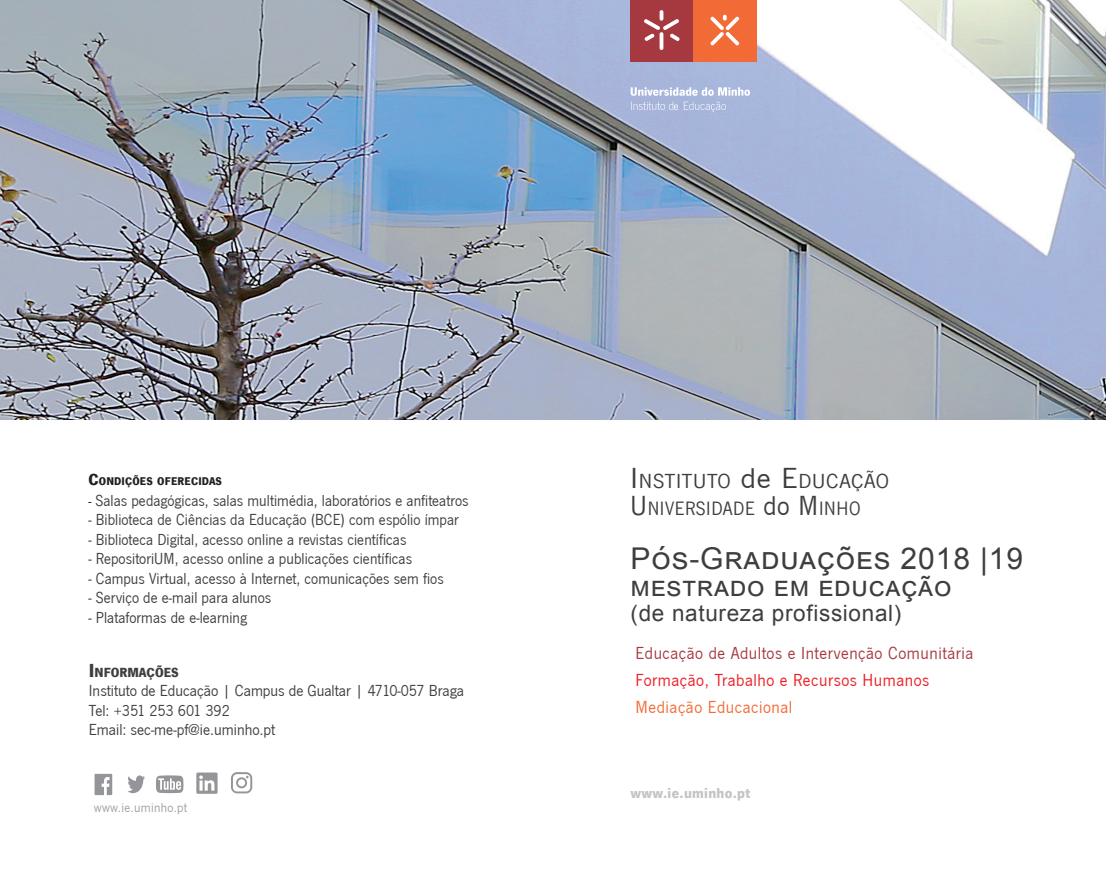
<style>
.page{position:relative;width:1106px;height:893px;background:#fff}
.page>*{position:absolute;margin:0;border:0;box-sizing:border-box;transform-origin:0 0}
.t1{font:30px "Arial";letter-spacing:.03em;color:#3e3e3f}
.t2{font:27px "Arial";letter-spacing:.03em;color:#3e3e3f}
.t3{font:22.5px "Arial";letter-spacing:.03em;color:#3e3e3f}
.t4{font:21px "News Got T";letter-spacing:.03em;color:#3e3e3f;scale:1.1 1}
.t5{font:19.95px "News Got T";letter-spacing:.03em;color:#3e3e3f}
.t6{font:18px "News Got T";letter-spacing:.03em;color:#a63940}
.t7{font:18px "News Got T";letter-spacing:.03em;color:#ee1d23}
.t8{font:18px "News Got T";letter-spacing:.03em;color:#f26b36}
.t9{font:16.5px/19.5px "News Got T";letter-spacing:.005em;color:#3e3e3f}
.t10{font:700 14.85px "News Got T";letter-spacing:.02em;color:#bcbdc0}
.t11{font:700 13.65px "News Got T";color:#3e3e3f}
.t12{font:13.5px "News Got T";letter-spacing:.02em;color:#939598}
.t13{font:700 11.55px "News Got T";letter-spacing:.01em;color:#231f20}
.s1{font-size:16.5px}
.s2{font-size:15px;color:#231f20}
.s3{font-size:19.5px}
.s4{font-size:30px}
.s5{font-size:28.5px}
</style>
<div class="page">
<img style="left:0;top:0;width:1106px;height:420px">
<div style="left:630px;top:0;width:63px;height:62px;background:#a63940"></div>
<div style="left:693px;top:0;width:63px;height:62px;background:#f26b36"></div>
<svg style="left:644px;top:10px;width:36px;height:40px"></svg>
<svg style="left:630px;top:87px;width:120px;height:9px"></svg>
<svg style="left:710px;top:15px;width:30px;height:31px"></svg>
<svg style="left:631px;top:102px;width:95px;height:10px"></svg>
<svg style="left:94px;top:774px;width:18px;height:21px"></svg>
<svg style="left:127px;top:775px;width:18px;height:18px"></svg>
<svg style="left:156px;top:775px;width:27px;height:18px"></svg>
<svg style="left:196px;top:772px;width:22px;height:22px"></svg>
<svg style="left:231px;top:772px;width:21px;height:21px"></svg>
<p class="t13" style="left:88px;top:475px;width:135px"><span class="s1">C</span>ONDIÇÕES OFERECIDAS</p>
<p class="t9" style="left:88px;top:491px;width:381px"><span class="s2">-</span> Salas pedagógicas, salas multimédia, laboratórios e anfiteatros</p>
<p class="t9" style="left:88px;top:510px;width:372px">- Biblioteca de Ciências da Educação (BCE) com espólio ímpar</p>
<p class="t9" style="left:88px;top:530px;width:319px">- Biblioteca Digital, acesso online a revistas científicas</p>
<p class="t9" style="left:88px;top:549px;width:325px">- RepositoriUM, acesso online a publicações científicas</p>
<p class="t9" style="left:88px;top:569px;width:357px">- Campus Virtual, acesso à Internet, comunicações sem fios</p>
<p class="t9" style="left:88px;top:588px;width:184px">- Serviço de e-mail para alunos</p>
<p class="t9" style="left:88px;top:608px;width:160px">- Plataformas de e-learning</p>
<p class="t11" style="left:89px;top:664px;width:91px"><span class="s3">I</span>NFORMAÇÕES</p>
<p class="t9" style="left:89px;top:681px;width:376px">Instituto de Educação | Campus de Gualtar | 4710-057 Braga<br>Tel: +351 253 601 392<br>Email: sec-me-pf@ie.uminho.pt</p>
<p class="t12" style="left:94px;top:800px;width:95px">www.ie.uminho.pt</p>
<p class="t4" style="left:630px;top:469px;width:237px"><span class="s4">I</span>NSTITUTO <span class="s4">de E</span>DUCAÇÃO</p>
<p class="t5" style="left:630px;top:497px;width:231px"><span class="s5">U</span>NIVERSIDADE <span class="s5">do M</span>INHO</p>
<h1 class="t1" style="left:630px;top:538px;width:394px">PÓS-GRADUAÇÕES 2018 |19</h1>
<h2 class="t2" style="left:630px;top:568px;width:322px">MESTRADO EM EDUCAÇÃO</h2>
<h3 class="t3" style="left:630px;top:598px;width:272px">(de natureza profissional)</h3>
<p class="t6" style="left:635px;top:643px;width:339px">Educação de Adultos e Intervenção Comunitária</p>
<p class="t7" style="left:635px;top:670px;width:295px">Formação, Trabalho e Recursos Humanos</p>
<p class="t8" style="left:635px;top:697px;width:158px">Mediação Educacional</p>
<p class="t10" style="left:630px;top:785px;width:121px">www.ie.uminho.pt</p>
</div>
